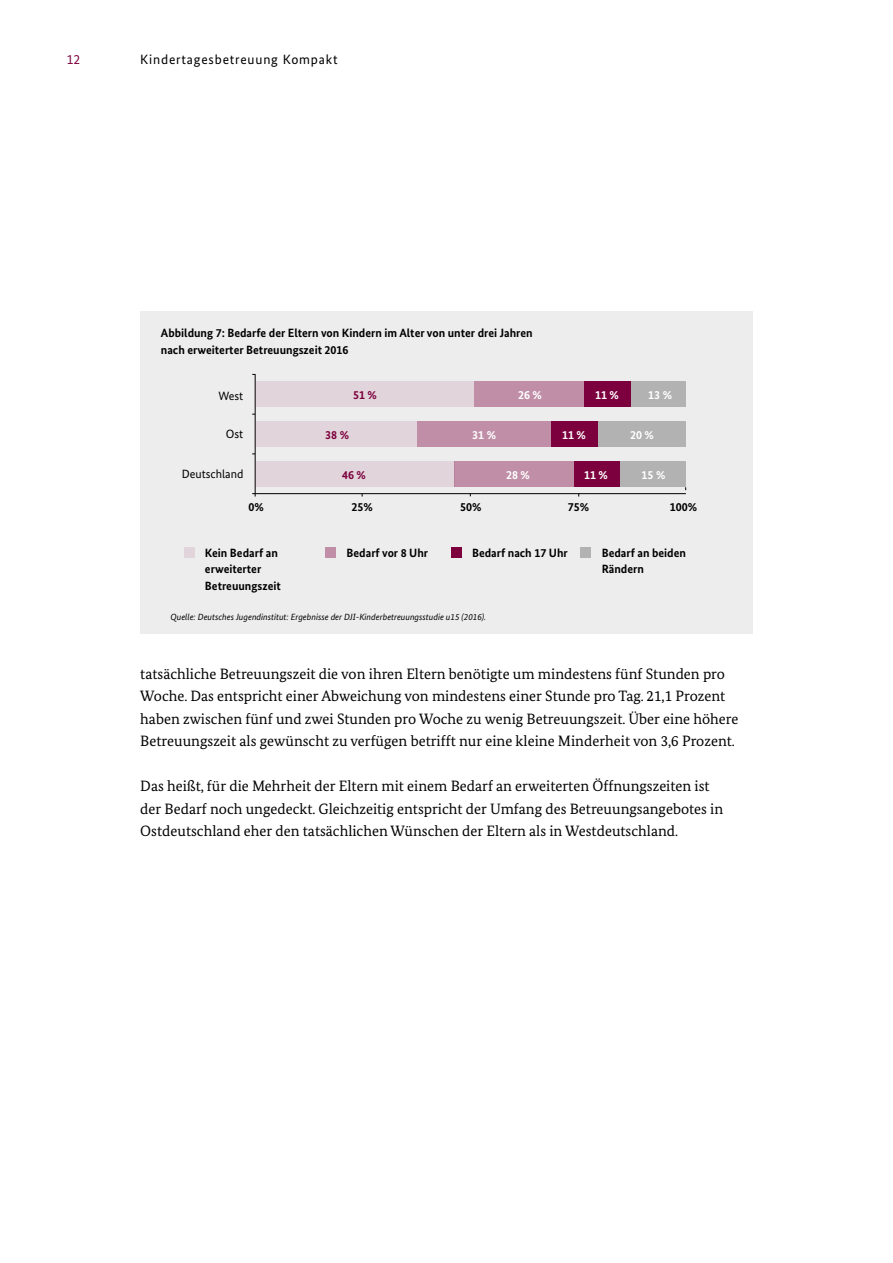
<style>
.page{position:relative;width:893px;height:1263px;background:#fff}
.page>*{position:absolute;margin:0;border:0;box-sizing:border-box;transform-origin:0 0}
.t1{font:15px/22.5px "Bundes Serif";color:#000}
.t2{font:13.5px "Bundes Sans";letter-spacing:.06em;color:#000}
.t3{font:13.5px "Bundes Sans";color:#7c003d}
.t4{font:700 12px/16.5px "Bundes Sans";color:#000}
.t5{font:700 12px "Bundes Sans";color:#fff}
.t6{font:12px "Bundes Sans";color:#000}
.t7{font:700 12px "Bundes Sans";color:#7c003d}
.t8{font:italic 9px "Bundes Sans";color:#000}
</style>
<div class="page">
<div style="left:140px;top:311px;width:613px;height:323px;background:#ededed"></div>
<hr style="left:252px;top:493px;width:434px;height:1px;background:#000">
<hr style="left:255px;top:374px;width:1px;height:122px;background:#000">
<div style="left:184px;top:548px;width:10px;height:10px;background:#e1d5db"></div>
<div style="left:325px;top:548px;width:11px;height:10px;background:#c08fa7"></div>
<div style="left:451px;top:548px;width:10px;height:10px;background:#7c003d"></div>
<div style="left:580px;top:548px;width:11px;height:10px;background:#b2b2b2"></div>
<div style="left:255px;top:381px;width:219px;height:26px;background:#e1d5db"></div>
<div style="left:255px;top:421px;width:162px;height:26px;background:#e1d5db"></div>
<div style="left:255px;top:461px;width:200px;height:26px;background:#e1d5db"></div>
<div style="left:474px;top:381px;width:111px;height:26px;background:#c08fa7"></div>
<div style="left:417px;top:421px;width:135px;height:26px;background:#c08fa7"></div>
<div style="left:455px;top:461px;width:119px;height:26px;background:#c08fa7"></div>
<div style="left:584px;top:381px;width:47px;height:26px;background:#7c003d"></div>
<div style="left:552px;top:421px;width:47px;height:26px;background:#7c003d"></div>
<div style="left:574px;top:461px;width:47px;height:26px;background:#7c003d"></div>
<div style="left:631px;top:381px;width:55px;height:26px;background:#b2b2b2"></div>
<div style="left:599px;top:421px;width:87px;height:26px;background:#b2b2b2"></div>
<div style="left:621px;top:461px;width:65px;height:26px;background:#b2b2b2"></div>
<p class="t3" style="left:67px;top:51px;width:15px">12</p>
<p class="t2" style="left:140px;top:51px;width:199px">Kindertagesbetreuung Kompakt</p>
<p class="t4" style="left:161px;top:325px;width:373px">Abbildung 7: Bedarfe der Eltern von Kindern im Alter von unter drei Jahren nach erweiterter Betreuungszeit 2016</p>
<p class="t6" style="left:218px;top:389px;width:26px">West</p>
<p class="t6" style="left:226px;top:426px;width:19px">Ost</p>
<p class="t6" style="left:182px;top:467px;width:63px">Deutschland</p>
<p class="t7" style="left:353px;top:388px;width:25px">51 %</p>
<p class="t5" style="left:518px;top:388px;width:25px">26 %</p>
<p class="t5" style="left:595px;top:388px;width:25px">11 %</p>
<p class="t5" style="left:648px;top:388px;width:25px">13 %</p>
<p class="t7" style="left:325px;top:427px;width:25px">38 %</p>
<p class="t5" style="left:472px;top:427px;width:25px">31 %</p>
<p class="t5" style="left:562px;top:427px;width:25px">11 %</p>
<p class="t5" style="left:630px;top:427px;width:25px">20 %</p>
<p class="t7" style="left:342px;top:467px;width:25px">46 %</p>
<p class="t5" style="left:506px;top:467px;width:25px">28 %</p>
<p class="t5" style="left:584px;top:467px;width:25px">11 %</p>
<p class="t5" style="left:642px;top:467px;width:25px">15 %</p>
<p class="t4" style="left:352px;top:499px;width:23px">25%</p>
<p class="t4" style="left:460px;top:499px;width:23px">50%</p>
<p class="t4" style="left:568px;top:499px;width:23px">75%</p>
<p class="t4" style="left:248px;top:499px;width:17px">0%</p>
<p class="t4" style="left:670px;top:499px;width:29px">100%</p>
<p class="t4" style="left:205px;top:544px;width:77px">Kein Bedarf an erweiterter<br>Betreuungszeit</p>
<p class="t4" style="left:347px;top:544px;width:83px">Bedarf vor 8 Uhr</p>
<p class="t4" style="left:472px;top:544px;width:97px">Bedarf nach 17 Uhr</p>
<p class="t8" style="left:170px;top:611px;width:317px">Quelle: Deutsches Jugendinstitut: Ergebnisse der DJI-Kinderbetreuungsstudie u15 (2016).</p>
<p class="t4" style="left:602px;top:544px;width:86px">Bedarf an beiden<br>Rändern</p>
<p class="t1" style="left:140px;top:662px;width:600px">tatsächliche Betreuungszeit die von ihren Eltern benötigte um mindestens fünf Stunden pro Woche. Das entspricht einer Abweichung von mindestens einer Stunde pro Tag. 21,1 Prozent haben zwischen fünf und zwei Stunden pro Woche zu wenig Betreuungszeit. Über eine höhere Betreuungszeit als gewünscht zu verfügen betrifft nur eine kleine Minderheit von 3,6 Prozent.</p>
<p class="t1" style="left:140px;top:775px;width:584px">Das heißt, für die Mehrheit der Eltern mit einem Bedarf an erweiterten Öffnungszeiten ist der Bedarf noch ungedeckt. Gleichzeitig entspricht der Umfang des Betreuungsangebotes in<br>Ostdeutschland eher den tatsächlichen Wünschen der Eltern als in Westdeutschland.</p>
</div>
